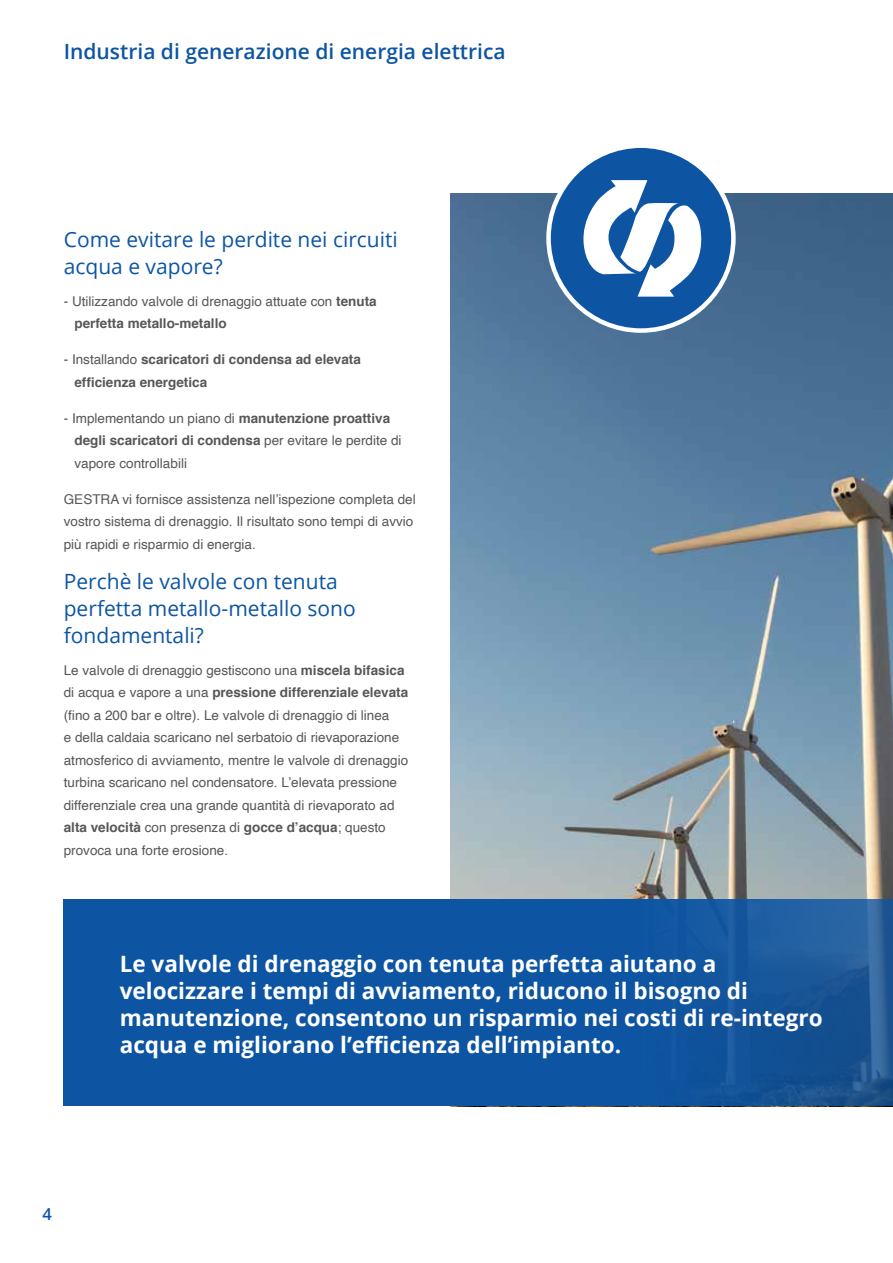
<style>
.page{position:relative;width:893px;height:1263px;background:#fff}
.page>*{position:absolute;margin:0;border:0;box-sizing:border-box;transform-origin:0 0}
.t1{font:700 22.5px/27px "Open Sans";color:#fff}
.t2{font:21px/27px "Open Sans";color:#0d55a3}
.t3{font:600 21px "Open Sans";color:#0d55a3}
.t4{font:600 16.5px "Open Sans";color:#0d55a3}
.t5{font:13.5px/22.5px "Helvetica";color:#575756}
.t6{font:700 13.5px/22.5px "Helvetica";color:#575756}
.s1{font-weight:700}
.s2{font-weight:400}
</style>
<div class="page">
<img style="left:451px;top:193px;width:442px;height:706px">
<svg style="left:64px;top:899px;width:829px;height:207px;background:#1055a0"></svg>
<div style="left:549px;top:146px;width:184px;height:185px;background:#0d55a3;border-radius:50%"></div>
<div style="left:546px;top:143px;width:190px;height:190px;border:4px solid #fff;border-radius:50%"></div>
<svg style="left:583px;top:180px;width:119px;height:117px"></svg>
<h2 class="t3" style="left:64px;top:37px;width:443px">Industria di generazione di energia elettrica</h2>
<h2 class="t2" style="left:64px;top:225px;width:336px">Come evitare le perdite nei circuiti acqua e vapore?</h2>
<p class="t5" style="left:74px;top:290px;width:304px;text-indent:-11px">- Utilizzando valvole di drenaggio attuate con <span class="s1">tenuta perfetta metallo-metallo</span></p>
<p class="t6" style="left:74px;top:348px;width:288px;text-indent:-11px"><span class="s2">- Installando</span> scaricatori di condensa ad elevata efficienza energetica</p>
<p class="t5" style="left:74px;top:407px;width:329px;text-indent:-11px">- Implementando un piano di <span class="s1">manutenzione proattiva degli scaricatori di condensa</span> per evitare le perdite di vapore controllabili</p>
<p class="t5" style="left:64px;top:488px;width:353px">GESTRA vi fornisce assistenza nell’ispezione completa del vostro sistema di drenaggio. Il risultato sono tempi di avvio più rapidi e risparmio di energia.</p>
<h2 class="t2" style="left:64px;top:567px;width:294px">Perchè le valvole con tenuta perfetta metallo-metallo sono fondamentali?</h2>
<p class="t5" style="left:64px;top:659px;width:346px">Le valvole di drenaggio gestiscono una <span class="s1">miscela bifasica </span>di acqua e vapore a una <span class="s1">pressione differenziale elevata </span>(fino a 200 bar e oltre). Le valvole di drenaggio di linea<br>e della caldaia scaricano nel serbatoio di rievaporazione atmosferico di avviamento, mentre le valvole di drenaggio turbina scaricano nel condensatore. L’elevata pressione differenziale crea una grande quantità di rievaporato ad <span class="s1">alta velocità</span> con presenza di <span class="s1">gocce d’acqua</span>; questo provoca una forte erosione.</p>
<h1 class="t1" style="left:120px;top:949px;width:704px">Le valvole di drenaggio con tenuta perfetta aiutano a velocizzare i tempi di avviamento, riducono il bisogno di manutenzione, consentono un risparmio nei costi di re-integro acqua e migliorano l’efficienza dell’impianto.</h1>
<p class="t4" style="left:43px;top:1203px;width:11px">4</p>
</div>
